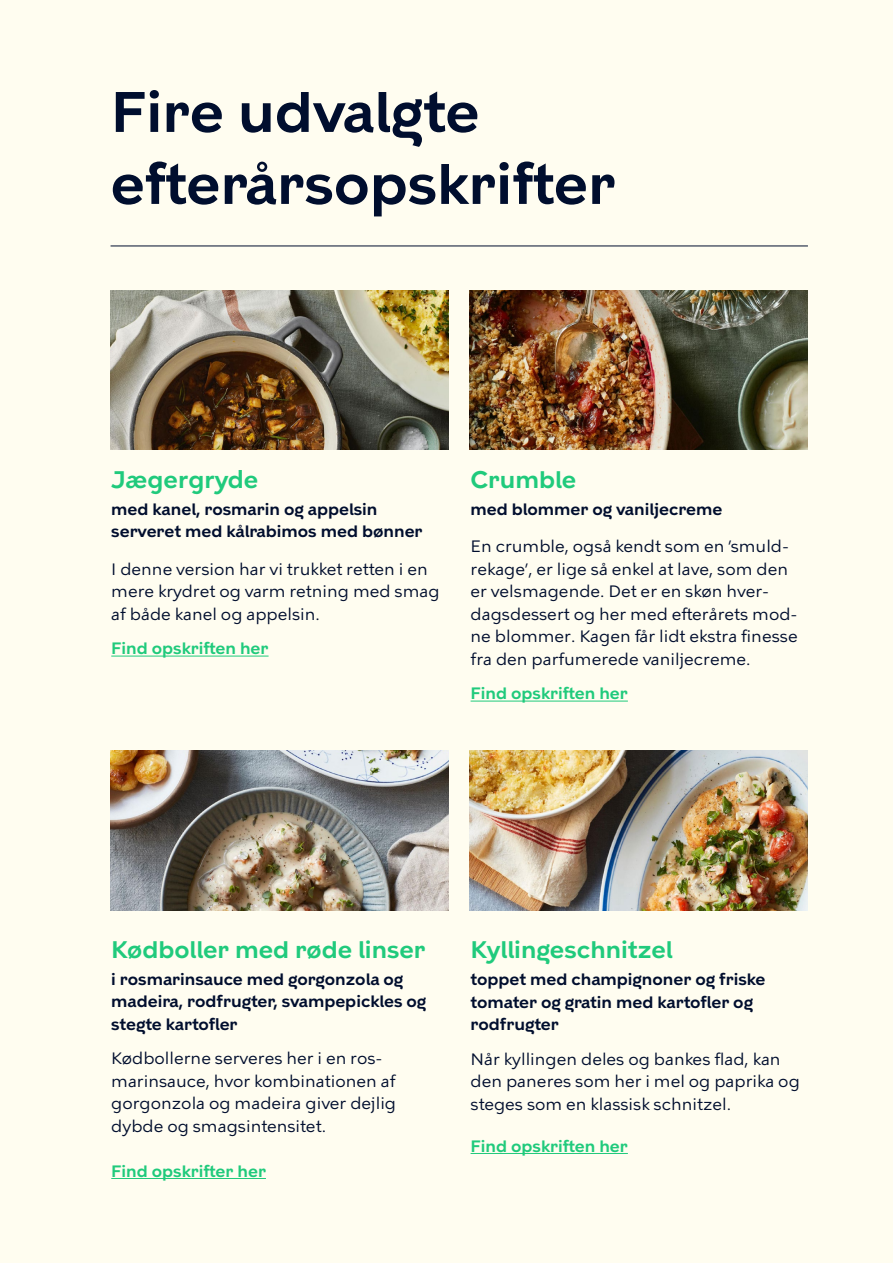
<style>
.page{position:relative;width:893px;height:1263px;background:#fffdf0}
.page>*{position:absolute;margin:0;border:0;box-sizing:border-box;transform-origin:0 0}
.t1{font:600 57px/72px "KBH";color:#000e2e}
.t2{font:600 24px "KBH";color:#20ca7c}
.t3{font:16.5px/22.5px "KBH Tekst";color:#000e2e}
.t4{font:600 16.5px/22.5px "KBH";color:#000e2e}
.t5{font:600 16.5px "KBH";color:#20ca7c}
</style>
<div class="page">
<hr style="left:111px;top:246px;width:697px;height:1px;background:#000e2e">
<img style="left:111px;top:290px;width:338px;height:160px">
<img style="left:111px;top:750px;width:338px;height:160px">
<img style="left:470px;top:290px;width:338px;height:160px">
<img style="left:470px;top:750px;width:338px;height:160px">
<hr style="left:111px;top:656px;width:158px;height:1px;background:#20ca7c">
<hr style="left:111px;top:1178px;width:155px;height:1px;background:#20ca7c">
<hr style="left:471px;top:701px;width:157px;height:1px;background:#20ca7c">
<hr style="left:471px;top:1153px;width:157px;height:1px;background:#20ca7c">
<h1 class="t1" style="left:111px;top:76px;width:503px">Fire udvalgte efterårsopskrifter</h1>
<h2 class="t2" style="left:111px;top:465px;width:149px">Jægergryde</h2>
<h2 class="t4" style="left:111px;top:498px;width:312px">med kanel, rosmarin og appelsin serveret med kålrabimos med bønner</h2>
<h2 class="t3" style="left:111px;top:558px;width:330px">I denne version har vi trukket retten i en mere krydret og varm retning med smag af både kanel og appelsin.</h2>
<h2 class="t5" style="left:111px;top:638px;width:158px">Find opskriften her</h2>
<h3 class="t2" style="left:471px;top:465px;width:107px">Crumble</h3>
<h3 class="t4" style="left:471px;top:498px;width:253px">med blommer og vaniljecreme</h3>
<h3 class="t3" style="left:471px;top:535px;width:329px">En crumble, også kendt som en ’smuld&shy;rekage’, er lige så enkel at lave, som den er velsmagende. Det er en skøn hver&shy;dagsdessert og her med efterårets mod&shy;ne blommer. Kagen får lidt ekstra finesse fra den parfumerede vaniljecreme.</h3>
<h3 class="t5" style="left:471px;top:683px;width:158px">Find opskriften her</h3>
<h4 class="t2" style="left:111px;top:935px;width:314px">Kødboller med røde linser</h4>
<h4 class="t4" style="left:111px;top:968px;width:316px">i rosmarinsauce med gorgonzola og madeira, rodfrugter, svampepickles og stegte kartofler</h4>
<h4 class="t3" style="left:111px;top:1047px;width:286px">Kødbollerne serveres her i en ros&shy;marinsauce, hvor kombinationen af gorgonzola og madeira giver dejlig dybde og smagsintensitet.</h4>
<h4 class="t5" style="left:111px;top:1161px;width:155px">Find opskrifter her</h4>
<h5 class="t2" style="left:471px;top:935px;width:204px">Kyllingeschnitzel</h5>
<h5 class="t4" style="left:471px;top:968px;width:296px">toppet med champignoner og friske tomater og gratin med kartofler og rodfrugter</h5>
<h5 class="t3" style="left:471px;top:1048px;width:331px">Når kyllingen deles og bankes flad, kan den paneres som her i mel og paprika og steges som en klassisk schnitzel.</h5>
<h5 class="t5" style="left:471px;top:1136px;width:158px">Find opskriften her</h5>
</div>
